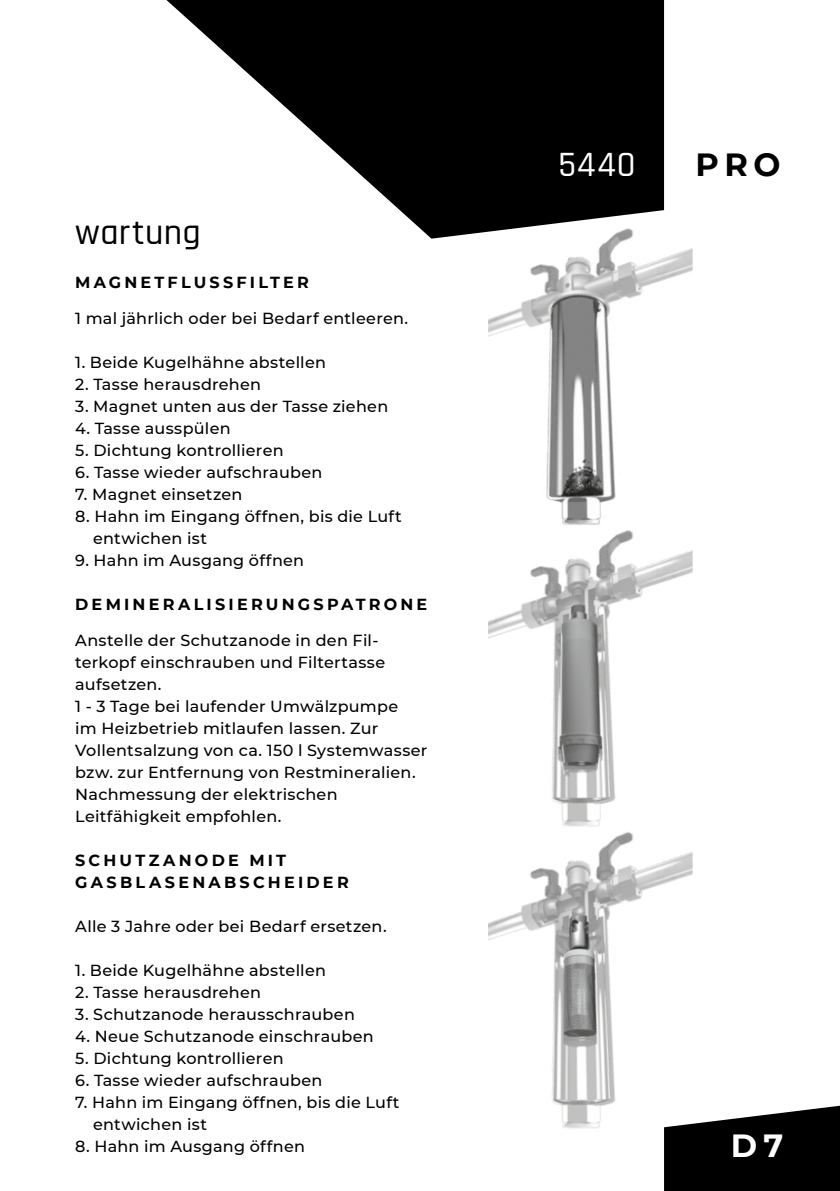
<style>
.page{position:relative;width:840px;height:1191px;background:#fff}
.page>*{position:absolute;margin:0;border:0;box-sizing:border-box;transform-origin:0 0}
.t1{font:500 36px "Rajdhani";letter-spacing:.01em;color:#000}
.t2{font:500 36px "Rajdhani";color:#fff}
.t3{font:700 32px "Montserrat";color:#000}
.t4{font:700 32px "Montserrat";color:#fff}
.t5{font:500 16px/22px "Montserrat";letter-spacing:.015em;color:#000}
.t6{font:700 16px/22px "Montserrat";letter-spacing:.2em;color:#000}
</style>
<div class="page">
<svg style="left:166px;top:0;width:497px;height:239px;fill:#000"></svg>
<svg style="left:664px;top:1105px;width:175px;height:86px;background:#1a1a1a"></svg>
<img style="left:488px;top:539px;width:204px;height:282px">
<img style="left:488px;top:821px;width:204px;height:321px">
<img style="left:488px;top:217px;width:204px;height:322px">
<h1 class="t1" style="left:75px;top:211px;width:127px">wartung</h1>
<p class="t6" style="left:75px;top:270px;width:235px">MAGNETFLUSSFILTER</p>
<p class="t5" style="left:75px;top:306px;width:334px">1 mal jährlich oder bei Bedarf entleeren.</p>
<p class="t5" style="left:75px;top:350px;width:252px">1. Beide Kugelhähne abstellen</p>
<p class="t5" style="left:75px;top:372px;width:187px">2. Tasse herausdrehen</p>
<p class="t5" style="left:75px;top:394px;width:314px">3. Magnet unten aus der Tasse ziehen</p>
<p class="t5" style="left:75px;top:416px;width:157px">4. Tasse ausspülen</p>
<p class="t5" style="left:75px;top:438px;width:210px">5. Dichtung kontrollieren</p>
<p class="t5" style="left:75px;top:460px;width:248px">6. Tasse wieder aufschrauben</p>
<p class="t5" style="left:75px;top:482px;width:169px">7. Magnet einsetzen</p>
<p class="t5" style="left:93px;top:504px;width:310px;text-indent:-18px">8. Hahn im Eingang öffnen, bis die Luft entwichen ist</p>
<p class="t5" style="left:75px;top:548px;width:230px">9. Hahn im Ausgang öffnen</p>
<p class="t6" style="left:75px;top:592px;width:353px">DEMINERALISIERUNGSPATRONE</p>
<p class="t5" style="left:75px;top:628px;width:353px">Anstelle der Schutzanode in den Fil&shy;terkopf einschrauben und Filtertasse aufsetzen.<br>1 - 3 Tage bei laufender Umwälzpumpe<br>im Heizbetrieb mitlaufen lassen. Zur Vollentsalzung von ca. 150 l Systemwasser bzw. zur Entfernung von Restmineralien.<br>Nachmessung der elektrischen Leitfähigkeit empfohlen.</p>
<p class="t6" style="left:75px;top:848px;width:275px">SCHUTZANODE MIT<br>GASBLASENABSCHEIDER</p>
<p class="t5" style="left:75px;top:914px;width:313px">Alle 3 Jahre oder bei Bedarf ersetzen.</p>
<p class="t5" style="left:75px;top:958px;width:252px">1. Beide Kugelhähne abstellen</p>
<p class="t5" style="left:75px;top:980px;width:187px">2. Tasse herausdrehen</p>
<p class="t5" style="left:75px;top:1002px;width:281px">3. Schutzanode herausschrauben</p>
<p class="t5" style="left:75px;top:1024px;width:300px">4. Neue Schutzanode einschrauben</p>
<p class="t5" style="left:75px;top:1046px;width:210px">5. Dichtung kontrollieren</p>
<p class="t5" style="left:75px;top:1068px;width:248px">6. Tasse wieder aufschrauben</p>
<p class="t5" style="left:93px;top:1090px;width:308px;text-indent:-18px">7. Hahn im Eingang öffnen, bis die Luft entwichen ist</p>
<p class="t5" style="left:75px;top:1134px;width:231px">8. Hahn im Ausgang öffnen</p>
<h1 class="t2" style="left:558px;top:144px;width:78px">5440</h1>
<h2 class="t3" style="left:695px;top:141px;width:87px">PRO</h2>
<h2 class="t4" style="left:730px;top:1122px;width:54px">D7</h2>
</div>
